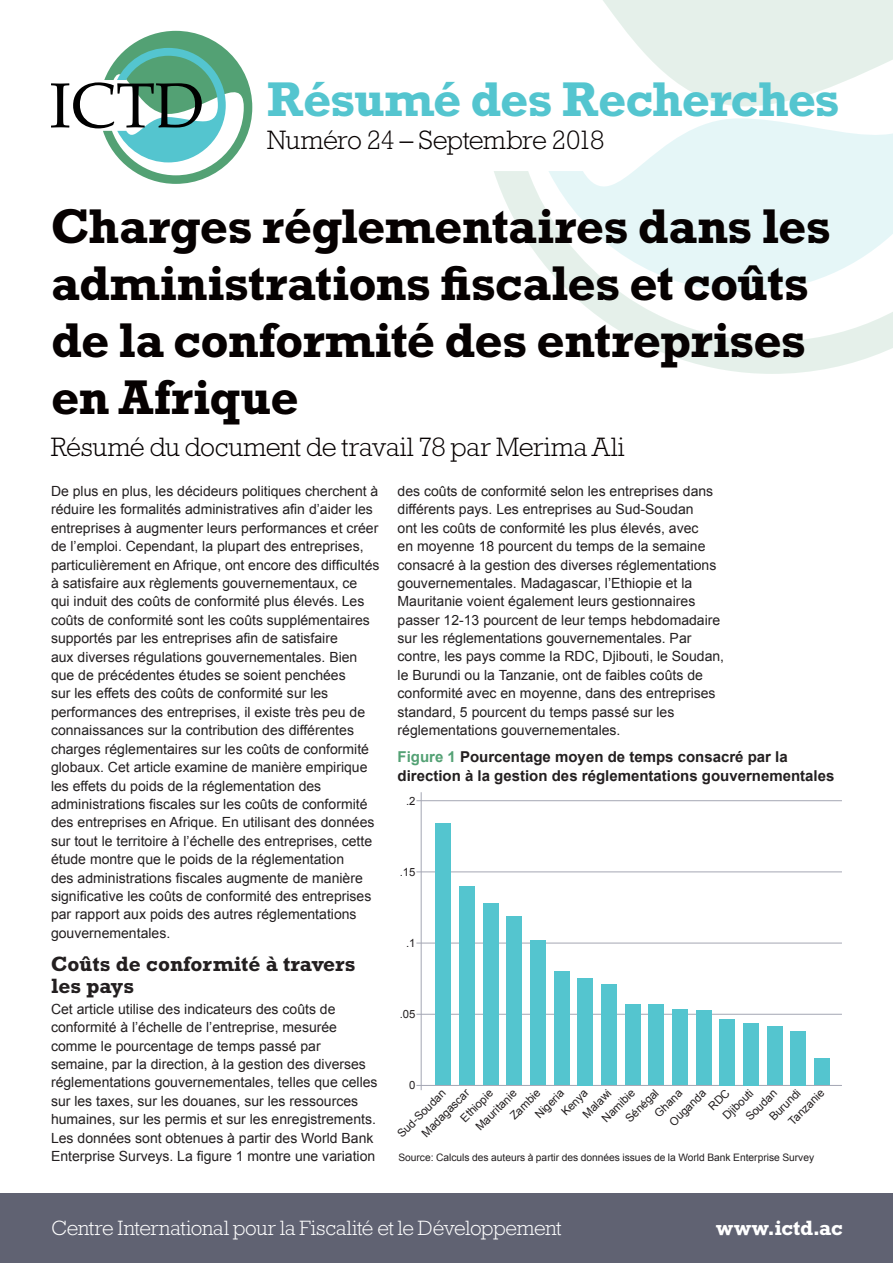
<style>
.page{position:relative;width:893px;height:1263px;background:#fff}
.page>*{position:absolute;margin:0;border:0;box-sizing:border-box;transform-origin:0 0}
.t1{font:700 49.5px/57px "Rockwell Std";letter-spacing:-.015em;color:#060101}
.t2{font:700 49.5px "Rockwell Std";letter-spacing:-.015em;color:#54c5cf}
.t3{font:300 27px "Rockwell Std";letter-spacing:-.02em;color:#060101}
.t4{font:300 21px "Rockwell Std";letter-spacing:-.015em;color:#fff}
.t5{font:700 21px/22.5px "Rockwell Std";color:#231f20}
.t6{font:700 21px "Rockwell Std";letter-spacing:-.005em;color:#fff}
.t7{font:700 15px/19.5px "Arial";color:#231f20}
.t8{font:14.1px/18.5px "Arial";color:#231f20}
.t9{font:11.25px "Arial";color:#231f20}
.t10{font:10.2px "Arial";color:#231f20}
.s1{color:#53a174}
</style>
<div class="page">
<svg style="left:494px;top:171px;width:399px;height:203px"></svg>
<svg style="left:547px;top:0;width:346px;height:292px"></svg>
<svg style="left:51px;top:31px;width:201px;height:153px"></svg>
<div style="left:0;top:1193px;width:893px;height:70px;background:#606272"></div>
<hr style="left:416px;top:800px;width:426px;height:1px;background:#a4a6b3">
<hr style="left:416px;top:871px;width:426px;height:1px;background:#a4a6b3">
<hr style="left:416px;top:943px;width:426px;height:1px;background:#a4a6b3">
<hr style="left:416px;top:1014px;width:426px;height:1px;background:#a4a6b3">
<hr style="left:416px;top:1085px;width:426px;height:1px;background:#a4a6b3">
<hr style="left:421px;top:792px;width:1px;height:298px;background:#a4a6b3">
<div style="left:436px;top:824px;width:15px;height:261px;background:#54c5cf"></div>
<div style="left:460px;top:887px;width:15px;height:198px;background:#54c5cf"></div>
<div style="left:483px;top:903px;width:15px;height:182px;background:#54c5cf"></div>
<div style="left:507px;top:916px;width:15px;height:169px;background:#54c5cf"></div>
<div style="left:531px;top:941px;width:15px;height:144px;background:#54c5cf"></div>
<div style="left:554px;top:971px;width:15px;height:114px;background:#54c5cf"></div>
<div style="left:578px;top:978px;width:15px;height:107px;background:#54c5cf"></div>
<div style="left:601px;top:985px;width:16px;height:100px;background:#54c5cf"></div>
<div style="left:625px;top:1004px;width:15px;height:81px;background:#54c5cf"></div>
<div style="left:649px;top:1004px;width:15px;height:81px;background:#54c5cf"></div>
<div style="left:672px;top:1009px;width:16px;height:76px;background:#54c5cf"></div>
<div style="left:696px;top:1010px;width:15px;height:75px;background:#54c5cf"></div>
<div style="left:720px;top:1019px;width:15px;height:66px;background:#54c5cf"></div>
<div style="left:743px;top:1023px;width:15px;height:62px;background:#54c5cf"></div>
<div style="left:767px;top:1026px;width:15px;height:59px;background:#54c5cf"></div>
<div style="left:791px;top:1031px;width:15px;height:54px;background:#54c5cf"></div>
<div style="left:814px;top:1058px;width:15px;height:27px;background:#54c5cf"></div>
<h1 class="t2" style="left:267px;top:70px;width:574px">Résumé des Recherches</h1>
<h2 class="t3" style="left:267px;top:124px;width:339px">Numéro 24 – Septembre 2018</h2>
<h1 class="t1" style="left:51px;top:197px;width:781px">Charges réglementaires dans les administrations fiscales et coûts de la conformité des entreprises en Afrique</h1>
<h2 class="t3" style="left:51px;top:431px;width:575px">Résumé du document de travail 78 par Merima Ali</h2>
<p class="t8" style="left:51px;top:482px;width:330px">De plus en plus, les décideurs politiques cherchent à réduire les formalités administratives afin d’aider les entreprises à augmenter leurs performances et créer de l’emploi. Cependant, la plupart des entreprises, particulièrement en Afrique, ont encore des difficultés à satisfaire aux règlements gouvernementaux, ce qui induit des coûts de conformité plus élevés. Les coûts de conformité sont les coûts supplémentaires supportés par les entreprises afin de satisfaire<br>aux diverses régulations gouvernementales. Bien que de précédentes études se soient penchées<br>sur les effets des coûts de conformité sur les performances des entreprises, il existe très peu de connaissances sur la contribution des différentes charges réglementaires sur les coûts de conformité globaux. Cet article examine de manière empirique les effets du poids de la réglementation des administrations fiscales sur les coûts de conformité des entreprises en Afrique. En utilisant des données sur tout le territoire à l’échelle des entreprises, cette étude montre que le poids de la réglementation<br>des administrations fiscales augmente de manière significative les coûts de conformité des entreprises par rapport aux poids des autres réglementations gouvernementales.</p>
<h3 class="t5" style="left:51px;top:952px;width:306px">Coûts de conformité à travers les pays</h3>
<p class="t8" style="left:51px;top:1000px;width:328px">Cet article utilise des indicateurs des coûts de conformité à l’échelle de l’entreprise, mesurée comme le pourcentage de temps passé par semaine, par la direction, à la gestion des diverses réglementations gouvernementales, telles que celles sur les taxes, sur les douanes, sur les ressources humaines, sur les permis et sur les enregistrements.<br>Les données sont obtenues à partir des World Bank Enterprise Surveys. La figure 1 montre une variation</p>
<p class="t8" style="left:398px;top:482px;width:328px">des coûts de conformité selon les entreprises dans différents pays. Les entreprises au Sud-Soudan<br>ont les coûts de conformité les plus élevés, avec<br>en moyenne 18 pourcent du temps de la semaine consacré à la gestion des diverses réglementations gouvernementales. Madagascar, l’Ethiopie et la Mauritanie voient également leurs gestionnaires passer 12-13 pourcent de leur temps hebdomadaire sur les réglementations gouvernementales. Par contre, les pays comme la RDC, Djibouti, le Soudan, le Burundi ou la Tanzanie, ont de faibles coûts de conformité avec en moyenne, dans des entreprises standard, 5 pourcent du temps passé sur les réglementations gouvernementales.</p>
<p class="t7" style="left:398px;top:747px;width:438px"><span class="s1">Figure 1</span> Pourcentage moyen de temps consacré par la direction à la gestion des réglementations gouvernementales</p>
<p class="t9" style="left:406px;top:793px;width:11px">.2</p>
<p class="t9" style="left:400px;top:864px;width:17px">.15</p>
<p class="t9" style="left:406px;top:936px;width:11px">.1</p>
<p class="t9" style="left:400px;top:1007px;width:17px">.05</p>
<p class="t9" style="left:409px;top:1078px;width:8px">0</p>
<p class="t9" style="left:394px;top:1130px;width:64px;rotate:-45deg">Sud-Soudan</p>
<p class="t9" style="left:766px;top:1113px;width:40px;rotate:-45deg">Burundi</p>
<p class="t9" style="left:622px;top:1115px;width:43px;rotate:-45deg">Sénégal</p>
<p class="t9" style="left:666px;top:1119px;width:48px;rotate:-45deg">Ouganda</p>
<p class="t9" style="left:720px;top:1112px;width:39px;rotate:-45deg">Djibouti</p>
<p class="t9" style="left:579px;top:1111px;width:37px;rotate:-45deg">Malawi</p>
<p class="t9" style="left:418px;top:1130px;width:64px;rotate:-45deg">Madagascar</p>
<p class="t9" style="left:558px;top:1108px;width:34px;rotate:-45deg">Kenya</p>
<p class="t9" style="left:457px;top:1115px;width:42px;rotate:-45deg">Ethiopie</p>
<p class="t9" style="left:785px;top:1118px;width:47px;rotate:-45deg">Tanzanie</p>
<p class="t9" style="left:599px;top:1115px;width:43px;rotate:-45deg">Namibie</p>
<p class="t9" style="left:651px;top:1110px;width:35px;rotate:-45deg">Ghana</p>
<p class="t9" style="left:507px;top:1112px;width:39px;rotate:-45deg">Zambie</p>
<p class="t9" style="left:472px;top:1123px;width:54px;rotate:-45deg">Mauritanie</p>
<p class="t9" style="left:532px;top:1111px;width:37px;rotate:-45deg">Nigeria</p>
<p class="t9" style="left:742px;top:1113px;width:41px;rotate:-45deg">Soudan</p>
<p class="t10" style="left:398px;top:1151px;width:417px">Source: Calculs des auteurs à partir des données issues de la World Bank Enterprise Survey</p>
<h3 class="t4" style="left:51px;top:1216px;width:512px">Centre International pour la Fiscalité et le Développement</h3>
<h3 class="t6" style="left:716px;top:1216px;width:128px">www.ictd.ac</h3>
</div>
